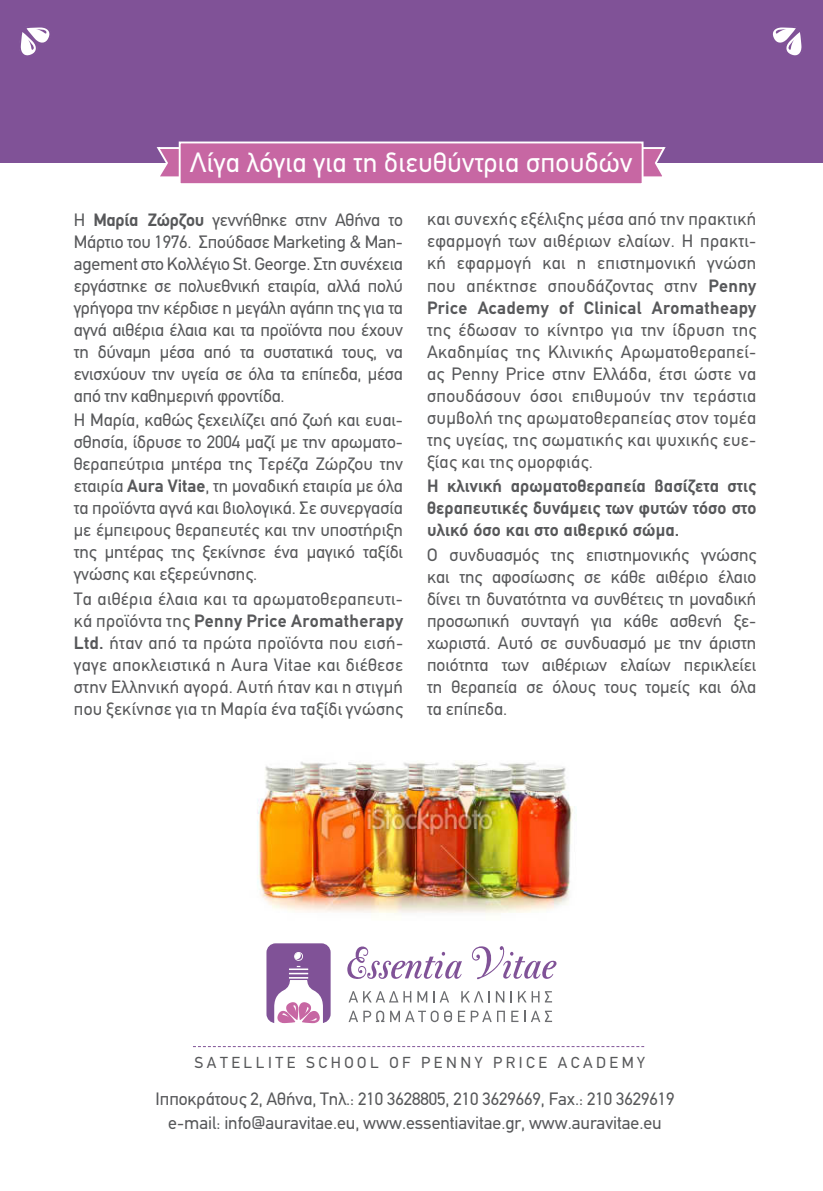
<style>
.page{position:relative;width:823px;height:1191px;background:#fff}
.page>*{position:absolute;margin:0;border:0;box-sizing:border-box;transform-origin:0 0}
.t1{font:28px "PF Din Text";letter-spacing:.01em;color:#fff}
.t2{font:18px/22px "PF Din Text";color:#57585a;text-align:justify}
.t3{font:700 18px/22px "PF Din Text";letter-spacing:.01em;color:#57585a;text-align:justify}
.t4{font:16px "PF Din Text";letter-spacing:.22em;color:#57585a}
.s1{font-weight:700}
</style>
<div class="page">
<img style="left:257px;top:762px;width:316px;height:152px">
<div style="left:0;top:0;width:822px;height:162px;background:#805297"></div>
<svg style="left:155px;top:146px;width:511px;height:31px"></svg>
<div style="left:179px;top:141px;width:464px;height:44px;background:#c767a3;border:2px solid #fff"></div>
<svg style="left:193px;top:1046px;width:450px;height:1px"></svg>
<svg style="left:772px;top:27px;width:30px;height:29px"></svg>
<svg style="left:20px;top:27px;width:30px;height:29px"></svg>
<div style="left:266px;top:943px;width:64px;height:80px;background:#805297;border-radius:9px"></div>
<svg style="left:274px;top:952px;width:49px;height:72px"></svg>
<svg style="left:347px;top:946px;width:114px;height:33px"></svg>
<svg style="left:471px;top:946px;width:85px;height:33px"></svg>
<svg style="left:348px;top:991px;width:63px;height:11px"></svg>
<svg style="left:417px;top:991px;width:10px;height:11px"></svg>
<svg style="left:433px;top:991px;width:16px;height:11px"></svg>
<svg style="left:461px;top:991px;width:28px;height:11px"></svg>
<svg style="left:495px;top:991px;width:9px;height:11px"></svg>
<svg style="left:518px;top:991px;width:33px;height:11px"></svg>
<svg style="left:348px;top:1010px;width:36px;height:12px"></svg>
<svg style="left:390px;top:1010px;width:48px;height:12px"></svg>
<svg style="left:444px;top:1010px;width:60px;height:12px"></svg>
<svg style="left:511px;top:1010px;width:40px;height:12px"></svg>
<h1 class="t1" style="left:190px;top:146px;width:444px">Λίγα λόγια για τη διευθύντρια σπουδών</h1>
<p class="t2" style="left:74px;top:208px;width:330px">Η <span class="s1">Μαρία Ζώρζου</span> γεννήθηκε στην Αθήνα το Μάρτιο του 1976. Σπούδασε Marketing &amp; Man&shy;agement στο Κολλέγιο St. George. Στη συνέχεια εργάστηκε σε πολυεθνική εταιρία, αλλά πολύ γρήγορα την κέρδισε η μεγάλη αγάπη της για τα αγνά αιθέρια έλαια και τα προϊόντα που έχουν τη δύναμη μέσα από τα συστατικά τους, να ενισχύουν την υγεία σε όλα τα επίπεδα, μέσα από την καθημερινή φροντίδα.</p>
<p class="t2" style="left:74px;top:409px;width:330px">Η Μαρία, καθώς ξεχειλίζει από ζωή και ευαι&shy;σθησία, ίδρυσε το 2004 μαζί με την αρωματο&shy;θεραπεύτρια μητέρα της Τερέζα Ζώρζου την εταιρία <span class="s1">Aura Vitae</span>, τη μοναδική εταιρία με όλα τα προϊόντα αγνά και βιολογικά. Σε συνεργασία με έμπειρους θεραπευτές και την υποστήριξη της μητέρας της ξεκίνησε ένα μαγικό ταξίδι γνώσης και εξερεύνησης.</p>
<p class="t2" style="left:74px;top:588px;width:330px">Τα αιθέρια έλαια και τα αρωματοθεραπευτι&shy;κά προϊόντα της <span class="s1">Penny Price Aromatherapy Ltd.</span> ήταν από τα πρώτα προϊόντα που εισή&shy;γαγε αποκλειστικά η Aura Vitae και διέθεσε στην Ελληνική αγορά. Αυτή ήταν και η στιγμή που ξεκίνησε για τη Μαρία ένα ταξίδι γνώσης</p>
<p class="t2" style="left:427px;top:208px;width:330px">και συνεχής εξέλιξης μέσα από την πρακτική εφαρμογή των αιθέριων ελαίων. Η πρακτι&shy;κή εφαρμογή και η επιστημονική γνώση που απέκτησε σπουδάζοντας στην <span class="s1">Penny Price Academy of Clinical Aromatheapy</span></p>
<p class="t2" style="left:427px;top:318px;width:330px">της έδωσαν το κίνητρο για την ίδρυση της Ακαδημίας της Κλινικής Αρωματοθεραπεί&shy;ας Penny Price στην Ελλάδα, έτσι ώστε να σπουδάσουν όσοι επιθυμούν την τεράστια συμβολή της αρωματοθεραπείας στον τομέα της υγείας, της σωματικής και ψυχικής ευε&shy;ξίας και της ομορφιάς.</p>
<p class="t3" style="left:427px;top:475px;width:330px">Η κλινική αρωματοθεραπεία βασίζετα στις θεραπευτικές δυνάμεις των φυτών τόσο στο υλικό όσο και στο αιθερικό σώμα.</p>
<p class="t2" style="left:427px;top:544px;width:330px">Ο συνδυασμός της επιστημονικής γνώσης και της αφοσίωσης σε κάθε αιθέριο έλαιο δίνει τη δυνατότητα να συνθέτεις τη μοναδική προσωπική συνταγή για κάθε ασθενή ξε&shy;χωριστά. Αυτό σε συνδυασμό με την άριστη ποιότητα των αιθέριων ελαίων περικλείει τη θεραπεία σε όλους τους τομείς και όλα τα επίπεδα.</p>
<p class="t4" style="left:194px;top:1053px;width:452px">Satel Lite Sch ool of Penny Price Acad em y</p>
<p class="t2" style="left:155px;top:1086px;width:520px;line-height:24.4px;text-align:center">Ιπποκράτους 2, Αθήνα, Τηλ.: 210 3628805, 210 3629669, Fax.: 210 3629619 e-mail: info@auravitae.eu, www.essentiavitae.gr, www.auravitae.eu</p>
</div>
